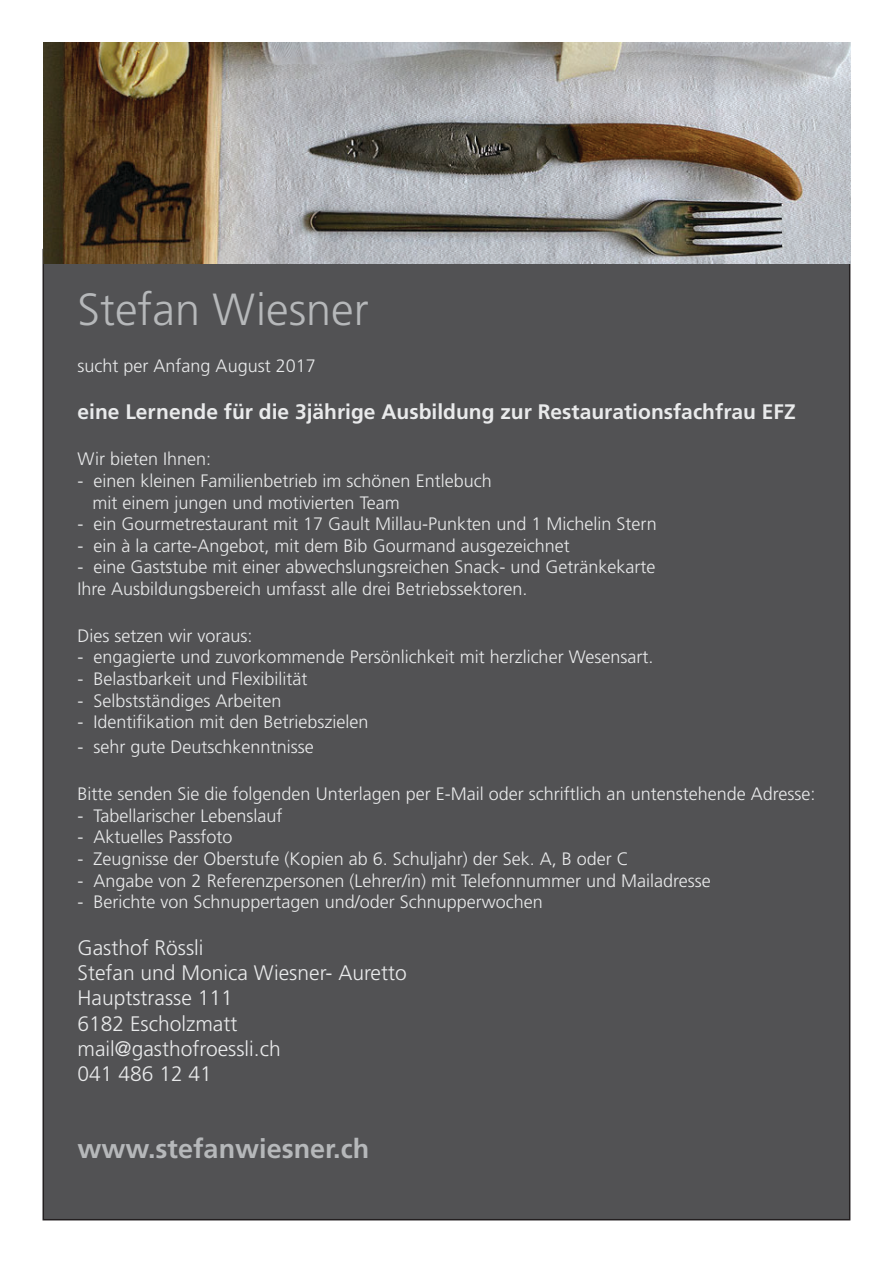
<style>
.page{position:relative;width:893px;height:1263px;background:#fff}
.page>*{position:absolute;margin:0;border:0;box-sizing:border-box;transform-origin:0 0}
.t1{font:300 45px "Frutiger LT Std";color:#b6b8ba}
.t2{font:700 27px "Frutiger LT Std";color:#b6b8ba}
.t3{font:300 21px "Frutiger LT Std";color:#e9eaeb}
.t4{font:700 21px "Frutiger LT Std";color:#e9eaeb}
.t5{font:300 18px "Frutiger LT Std";color:#e9eaeb}
</style>
<div class="page">
<div style="left:43px;top:250px;width:807px;height:970px;background:#525254"></div>
<img style="left:43px;top:43px;width:807px;height:220px">
<p class="t1" style="left:78px;top:284px;width:293px">Stefan Wiesner</p>
<p class="t5" style="left:78px;top:355px;width:240px">sucht per Anfang August 2017</p>
<p class="t4" style="left:78px;top:399px;width:720px">eine Lernende für die 3jährige Ausbildung zur Restaurationsfachfrau EFZ</p>
<p class="t5" style="left:78px;top:449px;width:135px">Wir bieten Ihnen:</p>
<p class="t5" style="left:78px;top:471px;width:416px">- einen kleinen Familienbetrieb im schönen Entlebuch</p>
<p class="t5" style="left:93px;top:492px;width:309px">mit einem jungen und motivierten Team</p>
<p class="t5" style="left:78px;top:514px;width:581px">- ein Gourmetrestaurant mit 17 Gault Millau-Punkten und 1 Michelin Stern</p>
<p class="t5" style="left:78px;top:535px;width:494px">- ein à la carte-Angebot, mit dem Bib Gourmand ausgezeichnet</p>
<p class="t5" style="left:78px;top:557px;width:579px">- eine Gaststube mit einer abwechslungsreichen Snack- und Getränkekarte</p>
<p class="t5" style="left:78px;top:579px;width:451px">Ihre Ausbildungsbereich umfasst alle drei Betriebssektoren.</p>
<p class="t5" style="left:78px;top:625px;width:177px">Dies setzen wir voraus:</p>
<p class="t5" style="left:78px;top:647px;width:577px">- engagierte und zuvorkommende Persönlichkeit mit herzlicher Wesensart.</p>
<p class="t5" style="left:78px;top:669px;width:231px">- Belastbarkeit und Flexibilität</p>
<p class="t5" style="left:78px;top:690px;width:206px">- Selbstständiges Arbeiten</p>
<p class="t5" style="left:78px;top:712px;width:293px">- Identifikation mit den Betriebszielen</p>
<p class="t5" style="left:78px;top:737px;width:238px">- sehr gute Deutschkenntnisse</p>
<p class="t5" style="left:78px;top:784px;width:739px">Bitte senden Sie die folgenden Unterlagen per E-Mail oder schriftlich an untenstehende Adresse:</p>
<p class="t5" style="left:78px;top:805px;width:207px">- Tabellarischer Lebenslauf</p>
<p class="t5" style="left:78px;top:827px;width:157px">- Aktuelles Passfoto</p>
<p class="t5" style="left:78px;top:849px;width:553px">- Zeugnisse der Oberstufe (Kopien ab 6. Schuljahr) der Sek. A, B oder C</p>
<p class="t5" style="left:78px;top:870px;width:635px">- Angabe von 2 Referenzpersonen (Lehrer/in) mit Telefonnummer und Mailadresse</p>
<p class="t5" style="left:78px;top:892px;width:467px">- Berichte von Schnuppertagen und/oder Schnupperwochen</p>
<p class="t3" style="left:78px;top:936px;width:128px">Gasthof Rössli</p>
<p class="t3" style="left:78px;top:961px;width:331px">Stefan und Monica Wiesner- Auretto</p>
<p class="t3" style="left:78px;top:986px;width:157px">Hauptstrasse 111</p>
<p class="t3" style="left:78px;top:1011px;width:161px">6182 Escholzmatt</p>
<p class="t3" style="left:78px;top:1037px;width:205px">mail@gasthofroessli.ch</p>
<p class="t3" style="left:78px;top:1062px;width:136px">041 486 12 41</p>
<p class="t2" style="left:78px;top:1132px;width:293px">www.stefanwiesner.ch</p>
</div>
